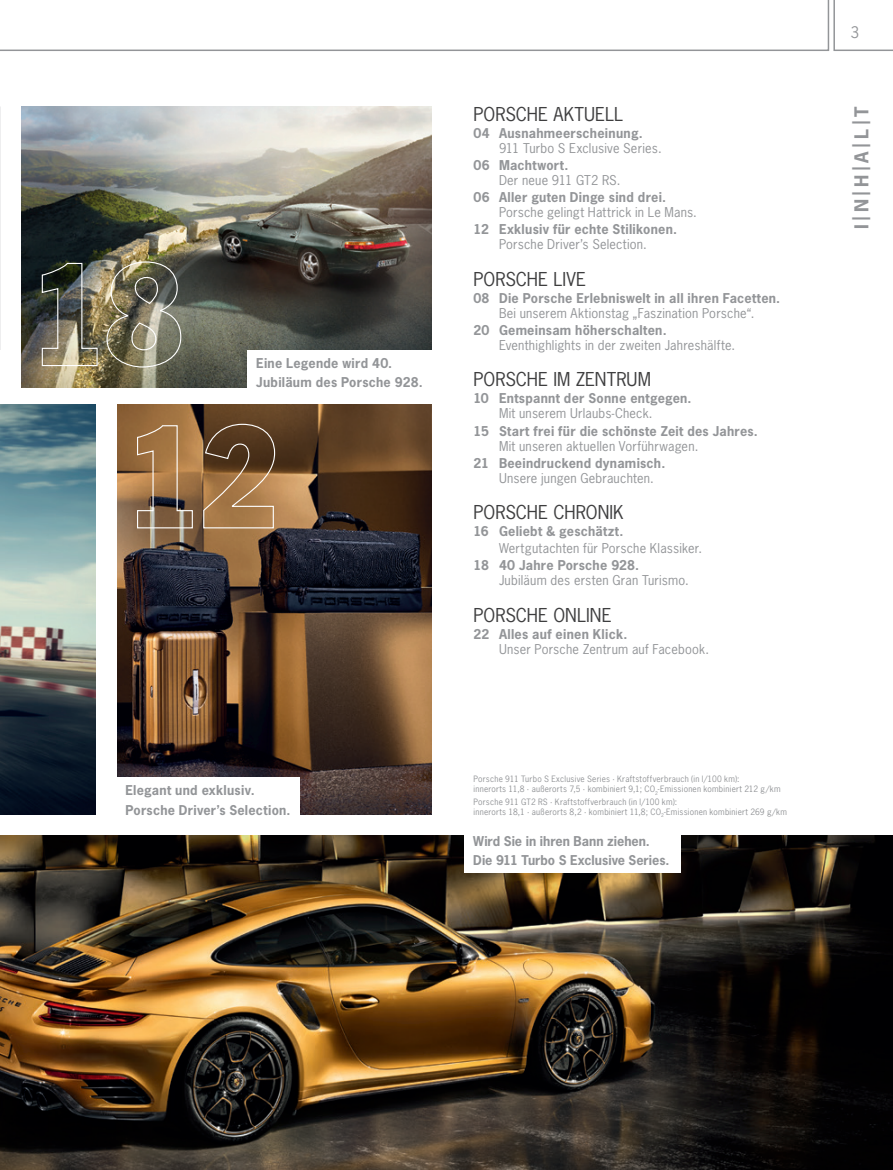
<style>
.page{position:relative;width:893px;height:1170px;background:#fff}
.page>*{position:absolute;margin:0;border:0;box-sizing:border-box;transform-origin:0 0}
.Inhalt___Rubrik{font:18px "Porsche News Gothic";color:#3e3e3f}
.t1{font:700 18px "Porsche News Gothic";color:#939598}
.t2{font:15px "Porsche News Gothic";color:#939598}
.Inhalt___Head{font:700 12.75px "Porsche News Gothic";letter-spacing:.02em;color:#939598}
.Inhalt___Subhead{font:12.75px "Porsche News Gothic";letter-spacing:.015em;color:#939598}
.Inhalt___Bilduntersc{font:700 12.75px "Porsche News Gothic";letter-spacing:.01em;color:#939598}
.Inhalt_Subhead{font:12.75px "Porsche News Gothic";letter-spacing:.015em;color:#939598}
.Inhalt___Head-2{font:12.75px "Porsche News Gothic";letter-spacing:.015em;color:#939598}
.Verbrauchswerte{font:8.25px "Porsche News Gothic";letter-spacing:.03em;color:#939598}
</style>
<div class="page">
<img style="left:0;top:835px;width:893px;height:334px">
<img style="left:0;top:404px;width:96px;height:410px">
<div style="left:465px;top:828px;width:216px;height:44px;background:#fff"></div>
<img style="left:21px;top:106px;width:411px;height:281px">
<img style="left:117px;top:404px;width:315px;height:410px">
<img style="left:0;top:106px;width:1px;height:281px">
<div style="left:117px;top:777px;width:182px;height:45px;background:#fff"></div>
<div style="left:248px;top:350px;width:194px;height:45px;background:#fff"></div>
<svg style="left:136px;top:424px;width:57px;height:105px;background:#9d7751"></svg>
<svg style="left:203px;top:423px;width:73px;height:106px;background:#896642"></svg>
<img style="left:41px;top:262px;width:57px;height:104px">
<img style="left:106px;top:261px;width:76px;height:107px">
<hr style="left:0;top:350px;width:2px;height:44px;background:#fff">
<svg style="left:0;top:0;width:829px;height:51px"></svg>
<svg style="left:833px;top:0;width:60px;height:51px"></svg>
<p class="Inhalt___Bilduntersc" style="left:256px;top:354px;width:138px">Eine Legende wird 40.</p>
<p class="Inhalt___Bilduntersc" style="left:256px;top:374px;width:168px">Jubiläum des Porsche 928.</p>
<p class="Inhalt___Bilduntersc" style="left:125px;top:781px;width:131px">Elegant und exklusiv.</p>
<p class="Inhalt___Bilduntersc" style="left:125px;top:801px;width:167px">Porsche Driver’s Selection.</p>
<p class="Inhalt___Rubrik" style="left:473px;top:102px;width:151px">PORSCHE AKTUELL</p>
<p class="Inhalt___Head" style="left:473px;top:125px;width:171px">04 Ausnahmeerscheinung.</p>
<p class="Inhalt___Subhead" style="left:499px;top:140px;width:164px">911 Turbo S Exclusive Series.</p>
<p class="Inhalt___Head" style="left:473px;top:157px;width:96px">06 Machtwort.</p>
<p class="Inhalt___Subhead" style="left:499px;top:172px;width:123px">Der neue 911 GT2 RS.</p>
<p class="Inhalt___Head" style="left:473px;top:189px;width:194px">06 Aller guten Dinge sind drei.</p>
<p class="Inhalt___Subhead" style="left:499px;top:204px;width:199px">Porsche gelingt Hattrick in Le Mans.</p>
<p class="Inhalt___Head" style="left:473px;top:221px;width:205px">12 Exklusiv für echte Stilikonen.</p>
<p class="Inhalt___Subhead" style="left:499px;top:236px;width:149px">Porsche Driver’s Selection.</p>
<p class="Inhalt___Rubrik" style="left:473px;top:267px;width:114px">PORSCHE LIVE</p>
<p class="Inhalt___Head" style="left:473px;top:289px;width:308px">08 Die Porsche Erlebniswelt in all ihren Facetten.</p>
<p class="Inhalt___Subhead" style="left:499px;top:305px;width:257px">Bei unserem Aktionstag „Faszination Porsche“.</p>
<p class="Inhalt___Head" style="left:473px;top:322px;width:195px">20 Gemeinsam höherschalten.</p>
<p class="Inhalt___Subhead" style="left:499px;top:337px;width:238px">Eventhighlights in der zweiten Jahreshälfte.</p>
<p class="Inhalt___Rubrik" style="left:473px;top:368px;width:179px">PORSCHE IM ZENTRUM</p>
<p class="Inhalt___Head" style="left:473px;top:390px;width:220px">10 Entspannt der Sonne entgegen.</p>
<p class="Inhalt_Subhead" style="left:499px;top:405px;width:155px">Mit unserem Urlaubs-Check.</p>
<p class="Inhalt___Head" style="left:473px;top:422px;width:286px">15 Start frei für die schönste Zeit des Jahres.</p>
<p class="Inhalt_Subhead" style="left:499px;top:437px;width:201px">Mit unseren aktuellen Vorführwagen.</p>
<p class="Inhalt___Head" style="left:473px;top:454px;width:193px">21 Beeindruckend dynamisch.</p>
<p class="Inhalt_Subhead" style="left:499px;top:469px;width:156px">Unsere jungen Gebrauchten.</p>
<p class="Inhalt___Rubrik" style="left:473px;top:500px;width:152px">PORSCHE CHRONIK</p>
<p class="Inhalt___Head" style="left:473px;top:523px;width:152px">16 Geliebt &amp; geschätzt.</p>
<p class="Inhalt___Head-2" style="left:499px;top:540px;width:205px">Wertgutachten für Porsche Klassiker.</p>
<p class="Inhalt___Head" style="left:473px;top:557px;width:167px">18 40 Jahre Porsche 928.</p>
<p class="Inhalt___Subhead" style="left:499px;top:572px;width:191px">Jubiläum des ersten Gran Turismo.</p>
<p class="Inhalt___Rubrik" style="left:473px;top:603px;width:140px">PORSCHE ONLINE</p>
<p class="Inhalt___Head" style="left:473px;top:625px;width:155px">22 Alles auf einen Klick.</p>
<p class="Inhalt___Subhead" style="left:499px;top:640px;width:212px">Unser Porsche Zentrum auf Facebook.</p>
<p class="Verbrauchswerte" style="left:473px;top:773px;width:268px">Porsche 911 Turbo S Exclusive Series · Kraftstoffverbrauch (in l/100 km):</p>
<p class="Verbrauchswerte" style="left:473px;top:783px;width:309px">innerorts 11,8 · außerorts 7,5 · kombiniert 9,1; CO<sub>2</sub>-Emissionen kombiniert 212 g/km</p>
<p class="Verbrauchswerte" style="left:473px;top:796px;width:205px">Porsche 911 GT2 RS · Kraftstoffverbrauch (in l/100 km):</p>
<p class="Verbrauchswerte" style="left:473px;top:806px;width:315px">innerorts 18,1 · außerorts 8,2 · kombiniert 11,8; CO<sub>2</sub>-Emissionen kombiniert 269 g/km</p>
<p class="Inhalt___Bilduntersc" style="left:473px;top:832px;width:178px">Wird Sie in ihren Bann ziehen.</p>
<p class="Inhalt___Bilduntersc" style="left:473px;top:852px;width:198px">Die 911 Turbo S Exclusive Series.</p>
<p class="t2" style="left:850px;top:22px;width:10px">3</p>
<p class="t1" style="left:850px;top:229px;width:125px;rotate:-90deg">I|N|H|A|L|T</p>
</div>
